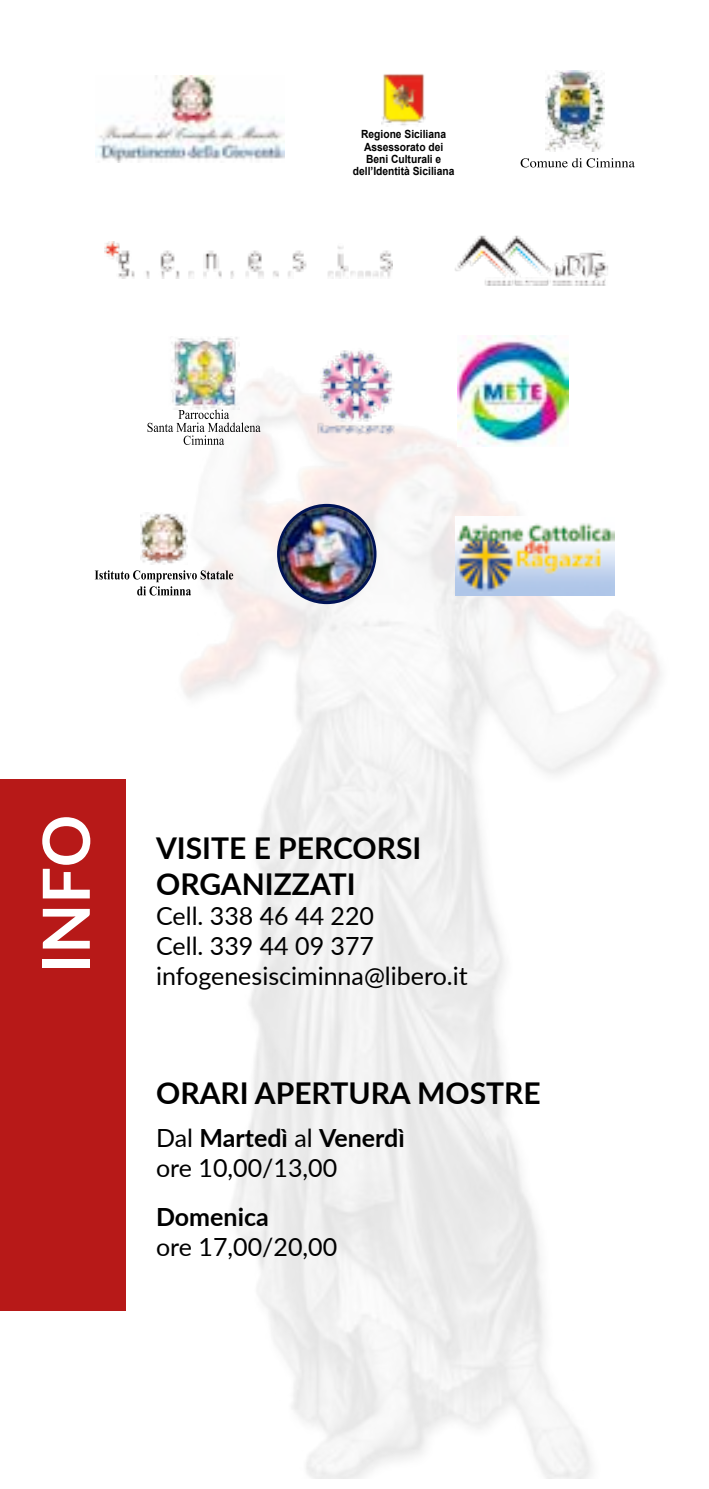
<style>
.page{position:relative;width:709px;height:1489px;background:#fff}
.page>*{position:absolute;margin:0;border:0;box-sizing:border-box;transform-origin:0 0}
.t1{font:700 65px "Lato";color:#fff}
.t2{font:700 30px/36px "Lato";color:#000}
.t3{font:25px/30px "Lato";color:#000}
.t4{font:700 25px "Lato";color:#000}
.t5{font:700 11.25px/12.2px "Arial";color:#000;text-align:center;scale:.91 1}
.s1{font-weight:700}
</style>
<div class="page">
<img style="left:154px;top:355px;width:507px;height:1123px">
<div style="left:0;top:779px;width:125px;height:531px;background:#b71918"></div>
<img style="left:96px;top:76px;width:188px;height:87px">
<img style="left:545px;top:71px;width:59px;height:80px">
<svg style="left:520px;top:158px;width:115px;height:9px"></svg>
<img style="left:455px;top:235px;width:153px;height:51px">
<img style="left:104px;top:241px;width:288px;height:37px">
<img style="left:381px;top:74px;width:45px;height:52px">
<img style="left:168px;top:337px;width:72px;height:72px">
<svg style="left:147px;top:409px;width:114px;height:36px"></svg>
<img style="left:457px;top:335px;width:111px;height:111px">
<img style="left:314px;top:350px;width:89px;height:85px">
<img style="left:277px;top:507px;width:99px;height:96px">
<img style="left:456px;top:516px;width:158px;height:79px">
<svg style="left:95px;top:570px;width:138px;height:25px"></svg>
<img style="left:141px;top:512px;width:46px;height:52px">
<p class="t5" style="left:353px;top:129px;width:113px">Regione Siciliana<br>Assessorato dei<br>Beni Culturali e dell’Identità Siciliana</p>
<h1 class="t1" style="left:18px;top:972px;width:160px;rotate:-90deg">INFO</h1>
<p class="t2" style="left:156px;top:828px;width:267px">VISITE E PERCORSI<br>ORGANIZZATI</p>
<p class="t3" style="left:156px;top:899px;width:313px">Cell. 338 46 44 220<br>Cell. 339 44 09 377 infogenesisciminna@libero.it</p>
<p class="t2" style="left:156px;top:1073px;width:386px">ORARI APERTURA M OSTRE</p>
<p class="t3" style="left:156px;top:1121px;width:250px">Dal <span class="s1">MARTEDÌ</span> al <span class="s1">VENERDÌ </span>ore 10,00/13,00</p>
<p class="t4" style="left:156px;top:1198px;width:114px">DOMENICA</p>
<p class="t3" style="left:156px;top:1230px;width:183px">ore 17,00/20,00</p>
</div>
